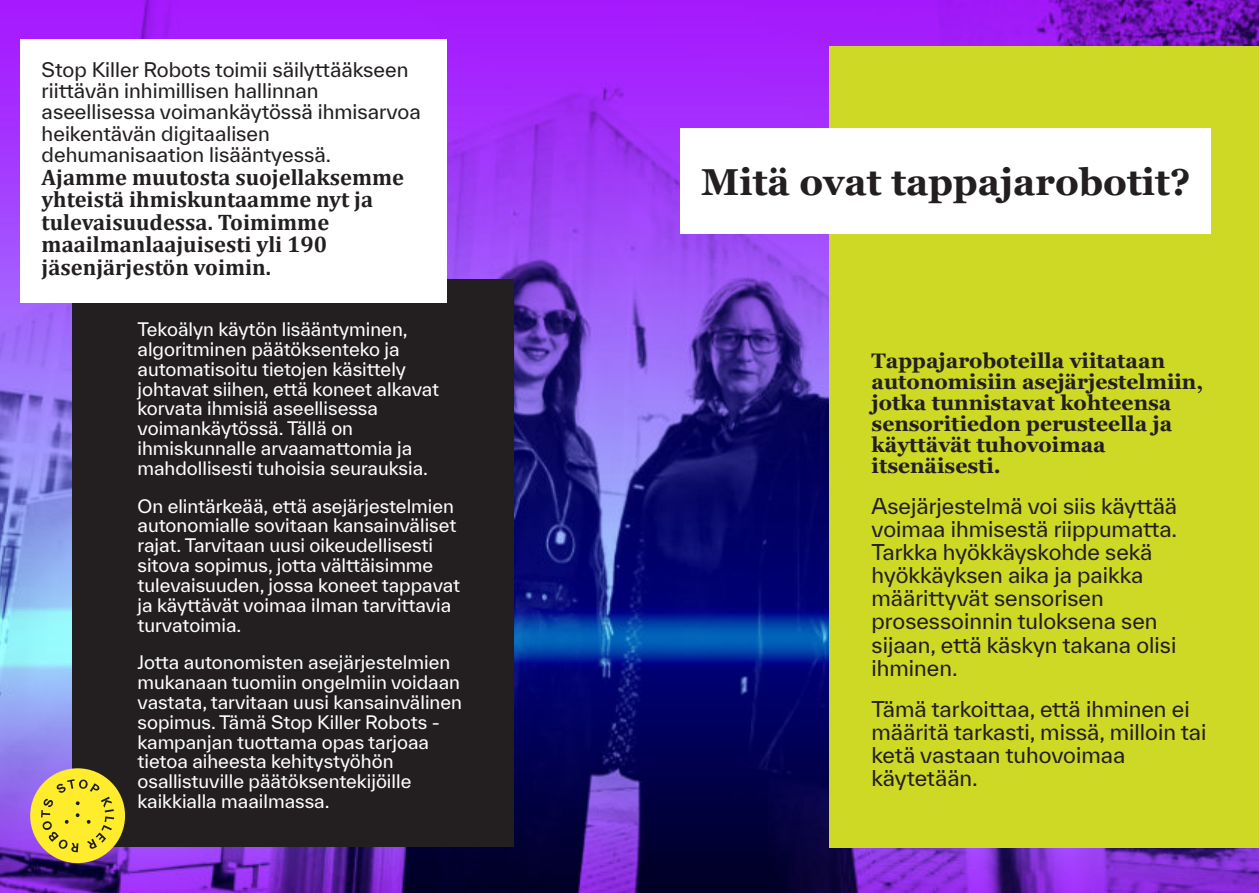
<style>
.page{position:relative;width:1259px;height:893px;background:#fff}
.page>*{position:absolute;margin:0;border:0;box-sizing:border-box;transform-origin:0 0}
.t1{font:700 37.5px "Georgia";color:#231f20}
.t2{font:700 22.5px/22.5px "Cambria";color:#231f20}
.t3{font:21px/23.1px "TWK Everett";color:#231f20}
.t4{font:700 21px/21px "Georgia";color:#231f20}
.t5{font:19.5px/21.5px "TWK Everett";color:#231f20}
.t6{font:18px/19.8px "TWK Everett";color:#fff}
</style>
<div class="page">
<img style="left:0;top:0;width:1259px;height:893px">
<div style="left:72px;top:280px;width:441px;height:567px;background:#231f20"></div>
<div style="left:20px;top:39px;width:427px;height:263px;background:#fff"></div>
<div style="left:30px;top:768px;width:95px;height:95px;background:#ffec2d;border-radius:50%"></div>
<svg style="left:41px;top:779px;width:73px;height:73px"></svg>
<div style="left:829px;top:46px;width:430px;height:801px;background:#ced926"></div>
<div style="left:680px;top:128px;width:531px;height:105px;background:#fff"></div>
<p class="t5" style="left:42px;top:58px;width:381px">Stop Killer Robots toimii säilyttääkseen riittävän inhimillisen hallinnan aseellisessa voimankäytössä ihmisarvoa heikentävän digitaalisen dehumanisaation lisääntyessä.</p>
<p class="t2" style="left:42px;top:167px;width:364px">Ajamme muutosta suojellaksemme yhteistä ihmiskuntaamme nyt ja tulevaisuudessa. Toimimme maailmanlaajuisesti yli 190 jäsenjärjestön voimin.</p>
<p class="t6" style="left:137px;top:319px;width:303px">Tekoälyn käytön lisääntyminen, algoritminen päätöksenteko ja automatisoitu tietojen käsittely johtavat siihen, että koneet alkavat korvata ihmisiä aseellisessa voimankäytössä. Tällä on ihmiskunnalle arvaamattomia ja mahdollisesti tuhoisia seurauksia.</p>
<p class="t6" style="left:137px;top:496px;width:324px">On elintärkeää, että asejärjestelmien autonomialle sovitaan kansainväliset rajat. Tarvitaan uusi oikeudellisesti sitova sopimus, jotta välttäisimme tulevaisuuden, jossa koneet tappavat ja käyttävät voimaa ilman tarvittavia turvatoimia.</p>
<p class="t6" style="left:137px;top:652px;width:326px">Jotta autonomisten asejärjestelmien mukanaan tuomiin ongelmiin voidaan vastata, tarvitaan uusi kansainvälinen sopimus. Tämä Stop Killer Robots - kampanjan tuottama opas tarjoaa tietoa aiheesta kehitystyöhön osallistuville päätöksentekijöille kaikkialla maailmassa.</p>
<h1 class="t1" style="left:701px;top:166px;width:491px">Mitä ovat tappajarobotit?</h1>
<p class="t4" style="left:871px;top:352px;width:333px">Tappajaroboteilla viitataan autonomisiin asejärjestelmiin, jotka tunnistavat kohteensa sensoritiedon perusteella ja käyttävät tuhovoimaa itsenäisesti.</p>
<p class="t3" style="left:871px;top:494px;width:307px">Asejärjestelmä voi siis käyttää voimaa ihmisestä riippumatta.<br>Tarkka hyökkäyskohde sekä hyökkäyksen aika ja paikka määrittyvät sensorisen prosessoinnin tuloksena sen sijaan, että käskyn takana olisi ihminen.</p>
<p class="t3" style="left:871px;top:697px;width:336px">Tämä tarkoittaa, että ihminen ei määritä tarkasti, missä, milloin tai ketä vastaan tuhovoimaa käytetään.</p>
</div>
